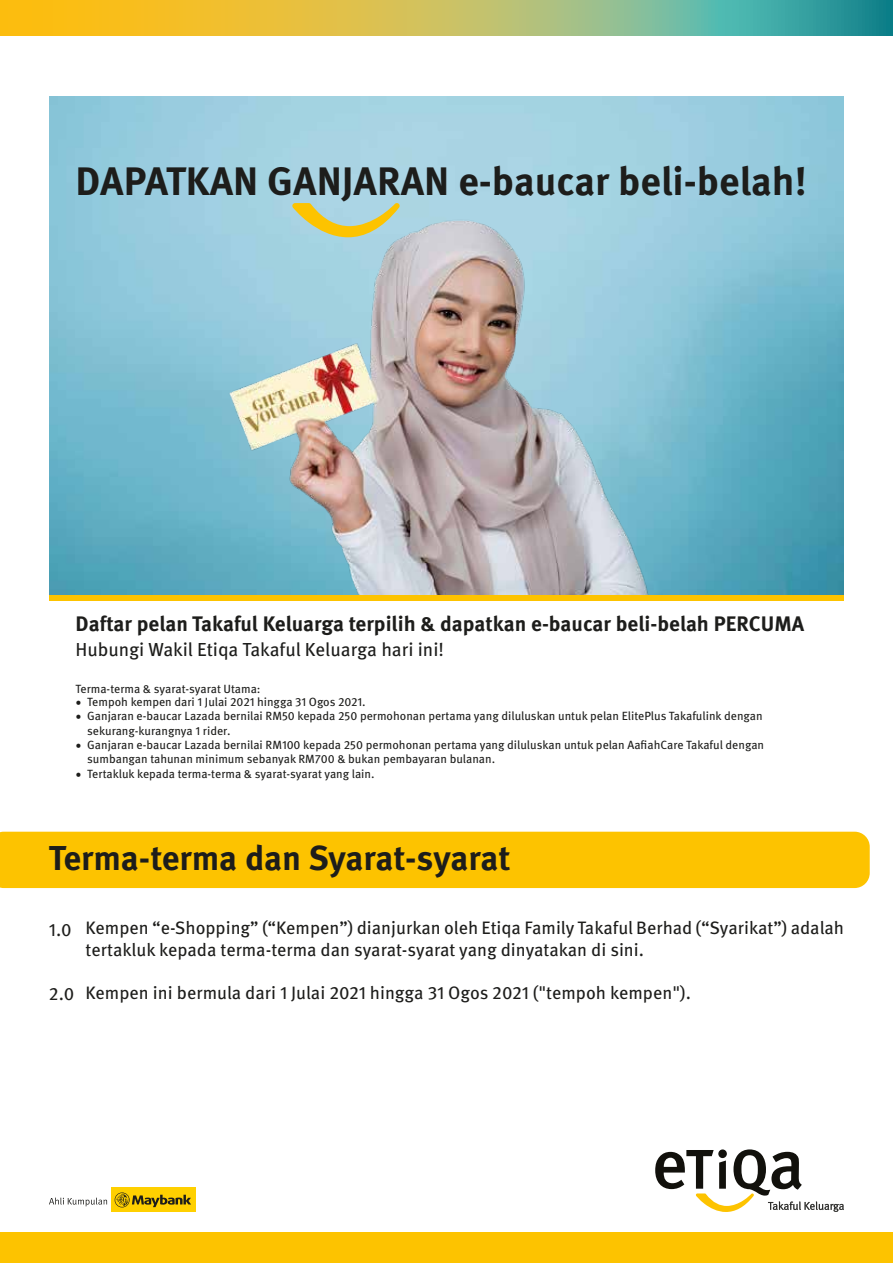
<style>
.page{position:relative;width:893px;height:1263px;background:#fff}
.page>*{position:absolute;margin:0;border:0;box-sizing:border-box;transform-origin:0 0}
.t1{font:700 39.75px "Meta Pro";color:#1d1d1b}
.t2{font:700 34.5px "Meta Pro";letter-spacing:-.005em;color:#1d1d1b}
.t3{font:700 21px "Meta Pro";color:#1d1d1b}
.t4{font:18.9px "Meta Pro";color:#1d1d1b}
.t5{font:18px/21.6px "Meta Pro";color:#1d1d1b}
.t6{font:11.85px/14.2px "Meta Pro";color:#1d1d1b}
</style>
<div class="page">
<img style="left:49px;top:97px;width:794px;height:498px">
<img style="left:66px;top:183px;width:628px;height:412px">
<div style="left:49px;top:595px;width:794px;height:5px;background:#fdc300"></div>
<svg style="left:292px;top:203px;width:108px;height:34px;background:#c6ce94"></svg>
<div style="left:0;top:1233px;width:893px;height:30px;background:#fdc300"></div>
<div style="left:111px;top:1188px;width:85px;height:24px;background:#ffd000"></div>
<svg style="left:115px;top:1192px;width:76px;height:15px"></svg>
<svg style="left:49px;top:1197px;width:58px;height:9px"></svg>
<svg style="left:655px;top:1149px;width:189px;height:63px"></svg>
<div style="left:0;top:832px;width:870px;height:56px;background:#fdc300"></div>
<svg style="left:0;top:0;width:893px;height:36px;background:#afb962"></svg>
<h1 class="t1" style="left:76px;top:156px;width:733px">DAPATKAN GANJARAN e-baucar beli-belah!</h1>
<h3 class="t3" style="left:76px;top:610px;width:730px">Daftar pelan Takaful Keluarga terpilih &amp; dapatkan e-baucar beli-belah PERCUMA</h3>
<h3 class="t4" style="left:76px;top:638px;width:370px">Hubungi Wakil Etiqa Takaful Keluarga hari ini!</h3>
<p class="t6" style="left:76px;top:682px;width:187px">Terma-terma &amp; syarat-syarat Utama: •<br>•</p>
<p class="t6" style="left:76px;top:739px;width:8px">•</p>
<p class="t6" style="left:76px;top:768px;width:8px">•</p>
<p class="t6" style="left:87px;top:695px;width:678px">Tempoh kempen dari 1 Julai 2021 hingga 31 Ogos 2021.<br>Ganjaran e-baucar Lazada bernilai RM50 kepada 250 permohonan pertama yang diluluskan untuk pelan ElitePlus Takafulink dengan sekurang-kurangnya 1 rider.<br>Ganjaran e-baucar Lazada bernilai RM100 kepada 250 permohonan pertama yang diluluskan untuk pelan AafiahCare Takaful dengan sumbangan tahunan minimum sebanyak RM700 &amp; bukan pembayaran bulanan.<br>Tertakluk kepada terma-terma &amp; syarat-syarat yang lain.</p>
<h2 class="t2" style="left:49px;top:836px;width:463px">Terma-terma dan Syarat-syarat</h2>
<h3 class="t5" style="left:49px;top:919px;width:24px">1.0</h3>
<h3 class="t5" style="left:49px;top:984px;width:27px">2.0</h3>
<h3 class="t5" style="left:86px;top:917px;width:760px">Kempen “e-Shopping” (“Kempen”) dianjurkan oleh Etiqa Family Takaful Berhad (“Syarikat”) adalah tertakluk kepada terma-terma dan syarat-syarat yang dinyatakan di sini.</h3>
<h3 class="t5" style="left:86px;top:982px;width:607px">Kempen ini bermula dari 1 Julai 2021 hingga 31 Ogos 2021 ("tempoh kempen").</h3>
</div>
